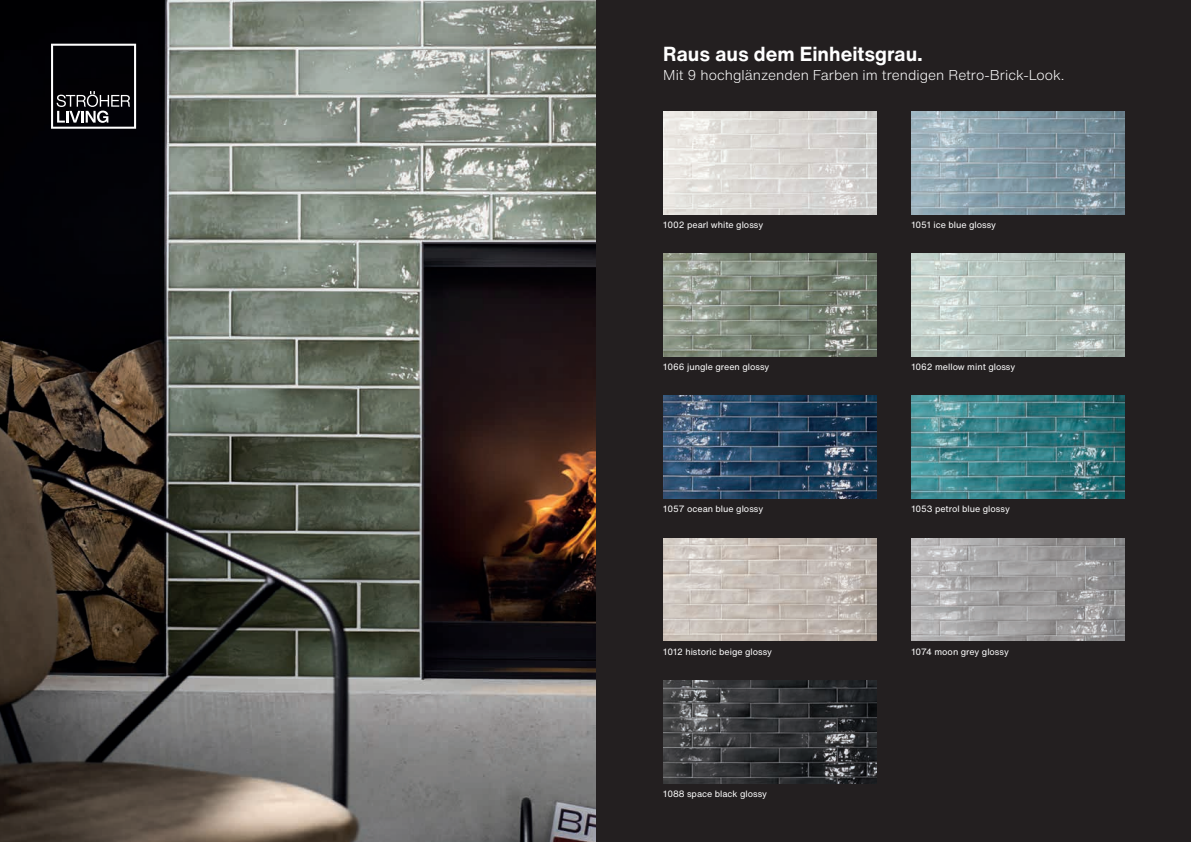
<style>
.page{position:relative;width:1191px;height:842px;background:#fff}
.page>*{position:absolute;margin:0;border:0;box-sizing:border-box;transform-origin:0 0}
.t1{font:700 20px "Helvetica Now Text";color:#fff}
.t2{font:300 14px "Helvetica Now Text";color:#fff}
.t3{font:9px "Helvetica Now Text";color:#fff}
</style>
<div class="page">
<div style="left:573px;top:0;width:618px;height:842px;background:#231f20"></div>
<img style="left:0;top:0;width:595px;height:842px">
<img style="left:911px;top:111px;width:213px;height:103px">
<img style="left:663px;top:111px;width:213px;height:103px">
<svg style="left:51px;top:44px;width:85px;height:85px;background:#2d2c30"></svg>
<img style="left:911px;top:253px;width:213px;height:103px">
<img style="left:663px;top:253px;width:213px;height:103px">
<img style="left:911px;top:396px;width:213px;height:103px">
<img style="left:663px;top:396px;width:213px;height:103px">
<img style="left:911px;top:538px;width:213px;height:103px">
<img style="left:663px;top:538px;width:213px;height:103px">
<img style="left:663px;top:680px;width:213px;height:103px">
<h1 class="t1" style="left:663px;top:41px;width:261px">Raus aus dem Einheitsgrau.</h1>
<h2 class="t2" style="left:663px;top:66px;width:403px">Mit 9 hochglänzenden Farben im trendigen Retro-Brick-Look.</h2>
<p class="t3" style="left:663px;top:218px;width:101px">1002 pearl white glossy</p>
<p class="t3" style="left:911px;top:218px;width:86px">1051 ice blue glossy</p>
<p class="t3" style="left:663px;top:361px;width:108px">1066 jungle green glossy</p>
<p class="t3" style="left:911px;top:361px;width:105px">1062 mellow mint glossy</p>
<p class="t3" style="left:663px;top:503px;width:101px">1057 ocean blue glossy</p>
<p class="t3" style="left:911px;top:503px;width:100px">1053 petrol blue glossy</p>
<p class="t3" style="left:663px;top:645px;width:110px">1012 historic beige glossy</p>
<p class="t3" style="left:911px;top:645px;width:99px">1074 moon grey glossy</p>
<p class="t3" style="left:663px;top:787px;width:105px">1088 space black glossy</p>
</div>
